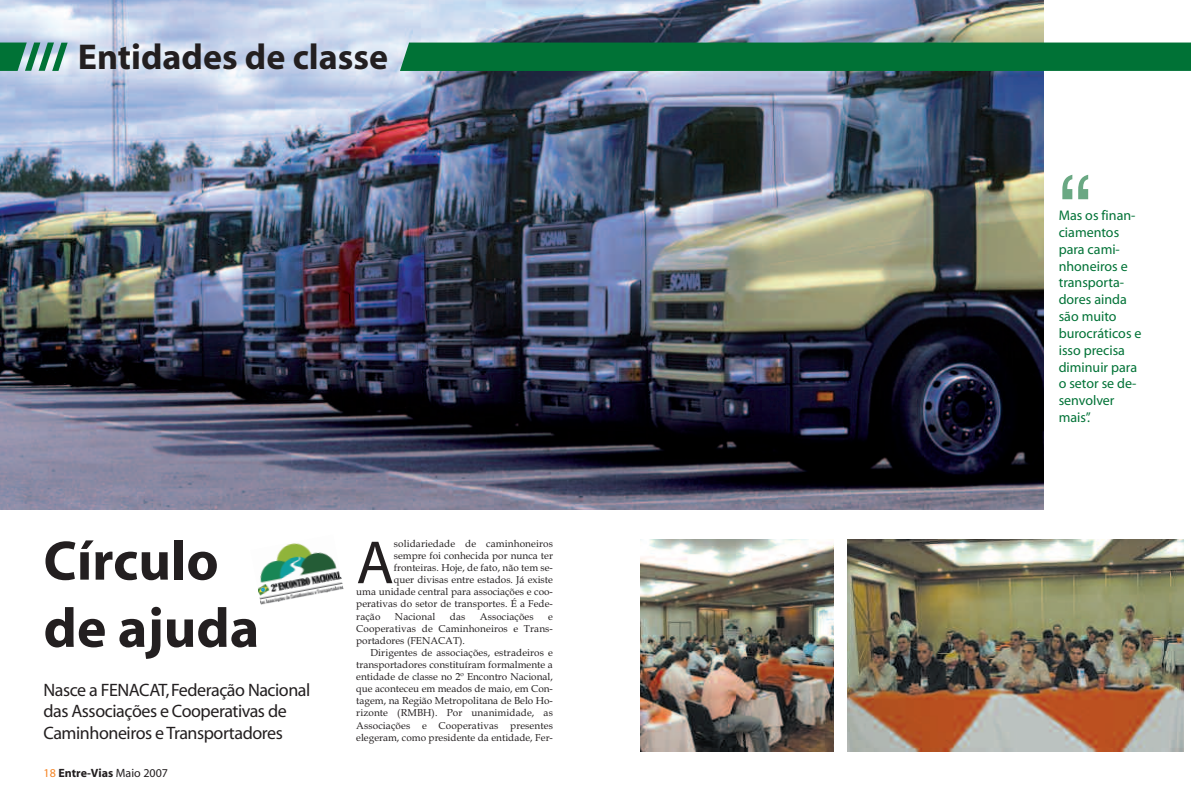
<style>
.page{position:relative;width:1191px;height:794px;background:#fff}
.page>*{position:absolute;margin:0;border:0;box-sizing:border-box;transform-origin:0 0}
.t1{font:96px "Helvetica";color:#6aa883}
.t2{font:61.4px "Myriad";color:#231f20}
.t3{font:700 56px/67.2px "Myriad";color:#231f20}
.t4{font:700 36px "Myriad";color:#231f20}
.t5{font:18px/21.6px "Myriad";letter-spacing:-.025em;color:#231f20}
.t6{font:14px/16.8px "Myriad";color:#007236}
.t7{font:700 12px "Myriad";color:#231f20}
.t8{font:10px/12.1px "Book Antiqua";color:#231f20;text-align:justify}
.s1{font-weight:400;color:#f58220}
.s2{font-weight:400}
</style>
<div class="page">
<img style="left:0;top:0;width:1043px;height:510px">
<img style="left:258px;top:543px;width:86px;height:62px">
<svg style="left:0;top:43px;width:68px;height:28px"></svg>
<div style="left:400px;top:43px;width:791px;height:28px;background:#007236"></div>
<img style="left:640px;top:539px;width:193px;height:212px">
<img style="left:848px;top:539px;width:335px;height:212px">
<h3 class="t4" style="left:78px;top:44px;width:312px">Entidades de classe</h3>
<h3 class="t3" style="left:44px;top:532px;width:217px">Círculo de ajuda</h3>
<h3 class="t5" style="left:44px;top:680px;width:268px">Nasce a FENACAT,Federação Nacional das Associações e Cooperativas de<br>Caminhoneiros eTransportadores</h3>
<p class="t7" style="left:44px;top:768px;width:126px"><span class="s1">18</span> Entre-Vias <span class="s2">Maio 2007</span></p>
<h2 class="t2" style="left:356px;top:539px;width:39px">A</h2>
<p class="t8" style="left:394px;top:537px;width:161px">solidariedade de caminhoneiros</p>
<p class="t8" style="left:394px;top:549px;width:161px">sempre foi conhecida por nunca ter</p>
<p class="t8" style="left:394px;top:561px;width:161px">fronteiras. Hoje, de fato, não tem se-</p>
<p class="t8" style="left:394px;top:573px;width:161px">quer divisas entre estados. Já existe</p>
<p class="t8" style="left:356px;top:586px;width:198px">uma unidade central para associações e coo-</p>
<p class="t8" style="left:356px;top:598px;width:198px">perativas do setor de transportes. É a Fede-</p>
<p class="t8" style="left:356px;top:610px;width:26px">ração</p>
<p class="t8" style="left:395px;top:610px;width:42px">Nacional</p>
<p class="t8" style="left:450px;top:610px;width:17px">das</p>
<p class="t8" style="left:480px;top:610px;width:55px">Associações</p>
<p class="t8" style="left:356px;top:610px;width:198px;text-indent:192px">e Cooperativas de Caminhoneiros e Trans&shy;portadores (FENACAT).</p>
<p class="t8" style="left:356px;top:646px;width:198px;text-indent:14px">Dirigentes de associações, estradeiros e transportadores constituíram formalmente a entidade de classe no 2º Encontro Nacional, que aconteceu em meados de maio, em Con&shy;tagem, na Região Metropolitana de Belo Ho&shy;rizonte (RMBH). Por unanimidade, as Associações e Cooperativas presentes elegeram, como presidente da entidade, Fer-</p>
<h1 class="t1" style="left:1058px;top:175px;width:33px">“</h1>
<h3 class="t6" style="left:1058px;top:208px;width:84px">Mas os finan&shy;ciamentos para cami&shy;nhoneiros e transporta&shy;dores ainda são muito burocráticos e isso precisa diminuir para o setor se de&shy;senvolver mais”.</h3>
</div>
